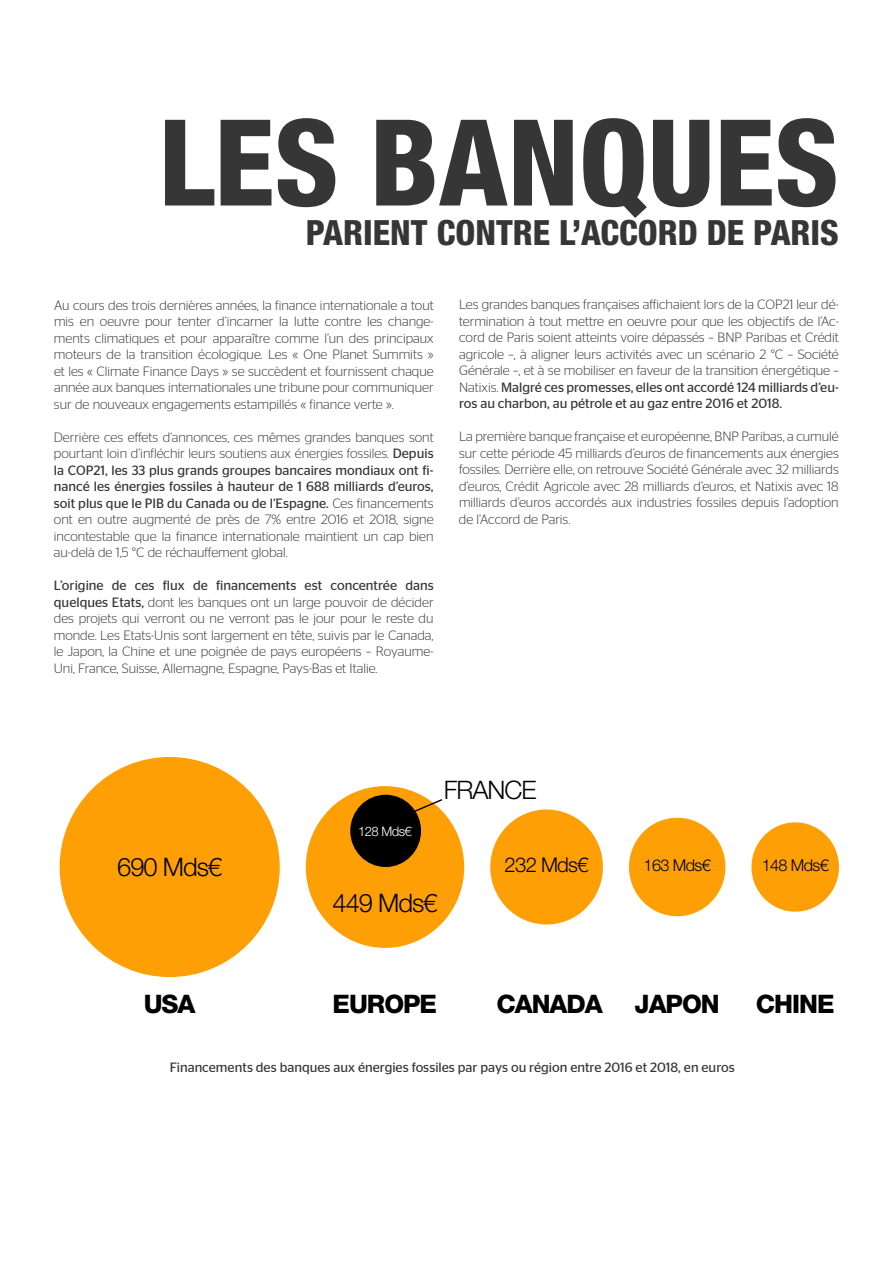
<style>
.page{position:relative;width:893px;height:1263px;background:#fff}
.page>*{position:absolute;margin:0;border:0;box-sizing:border-box;transform-origin:0 0}
.t1{font:800 condensed 120px "Helvetica Neue LT Std";color:#373636}
.t2{font:800 condensed 34.8px "Helvetica Neue LT Std";color:#373636}
.t3{font:800 25.5px "Helvetica Neue LT Std";letter-spacing:-.04em;color:#020203}
.t4{font:300 25.5px "Helvetica Neue LT Std";letter-spacing:-.04em;color:#020203}
.t5{font:300 20.4px "Helvetica Neue LT Std";color:#020203}
.t6{font:300 16.35px "Helvetica Neue LT Std";letter-spacing:-.04em;color:#020203}
.t7{font:300 13.5px/16.5px "Stag Sans";color:#373636;text-align:justify}
.t8{font:13.5px "Stag Sans";color:#373636}
.t9{font:300 13.05px "Helvetica Neue LT Std";color:#fff}
.s1{font-weight:400}
</style>
<div class="page">
<div style="left:60px;top:757px;width:220px;height:220px;background:#ff9f06;border-radius:50%"></div>
<div style="left:306px;top:786px;width:158px;height:162px;background:#ff9f06;border-radius:50%"></div>
<div style="left:490px;top:809px;width:113px;height:115px;background:#ff9f06;border-radius:50%"></div>
<div style="left:629px;top:818px;width:96px;height:98px;background:#ff9f06;border-radius:50%"></div>
<div style="left:751px;top:822px;width:88px;height:90px;background:#ff9f06;border-radius:50%"></div>
<div style="left:350px;top:795px;width:71px;height:72px;background:#000;border-radius:50%"></div>
<svg style="left:405px;top:798px;width:39px;height:18px"></svg>
<h1 class="t1" style="left:159px;top:88px;width:675px">LES BANQUES</h1>
<h2 class="t2" style="left:306px;top:211px;width:19px">PARIENT</h2>
<h2 class="t2" style="left:437px;top:211px;width:20px">CONTRE</h2>
<h2 class="t2" style="left:559px;top:211px;width:43px">L’ACCORD</h2>
<h2 class="t2" style="left:707px;top:211px;width:64px">DE PARI</h2>
<h2 class="t2" style="left:820px;top:211px;width:20px">S</h2>
<p class="t7" style="left:54px;top:296px;width:381px">Au cours des trois dernières années, la finance internationale a tout mis en oeuvre pour tenter d’incarner la lutte contre les change&shy;ments climatiques et pour apparaître comme l’un des principaux moteurs de la transition écologique. Les « One Planet Summits » et les « Climate Finance Days » se succèdent et fournissent chaque année aux banques internationales une tribune pour communiquer sur de nouveaux engagements estampillés « finance verte ».</p>
<p class="t7" style="left:54px;top:428px;width:381px">Derrière ces effets d’annonces, ces mêmes grandes banques sont pourtant loin d’infléchir leurs soutiens aux énergies fossiles. <span class="s1">Depuis la COP21, les 33 plus grands groupes bancaires mondiaux ont fi&shy;nancé les énergies fossiles à hauteur de 1 688 milliards d’euros, soit plus que le PIB du Canada ou de l’Espagne.</span> Ces financements ont en outre augmenté de près de 7% entre 2016 et 2018, signe incontestable que la finance internationale maintient un cap bien au-delà de 1,5 °C de réchauffement global.</p>
<p class="t7" style="left:54px;top:577px;width:381px"><span class="s1">L’origine de ces flux de financements est concentrée dans quelques Etats,</span> dont les banques ont un large pouvoir de décider des projets qui verront ou ne verront pas le jour pour le reste du monde. Les Etats-Unis sont largement en tête, suivis par le Canada, le Japon, la Chine et une poignée de pays européens – Royaume-Uni, France, Suisse, Allemagne, Espagne, Pays-Bas et Italie.</p>
<p class="t7" style="left:459px;top:296px;width:381px">Les grandes banques françaises affichaient lors de la COP21 leur dé&shy;termination à tout mettre en oeuvre pour que les objectifs de l’Ac&shy;cord de Paris soient atteints voire dépassés – BNP Paribas et Crédit agricole –, à aligner leurs activités avec un scénario 2 °C – Société Générale –, et à se mobiliser en faveur de la transition énergétique – Natixis. <span class="s1">Malgré ces promesses, elles ont accordé 124 milliards d’eu&shy;ros au charbon, au pétrole et au gaz entre 2016 et 2018.</span></p>
<p class="t7" style="left:459px;top:428px;width:381px">La première banque française et européenne, BNP Paribas, a cumulé sur cette période 45 milliards d’euros de financements aux énergies fossiles. Derrière elle, on retrouve Société Générale avec 32 milliards d’euros, Crédit Agricole avec 28 milliards d’euros, et Natixis avec 18 milliards d’euros accordés aux industries fossiles depuis l’adoption de l’Accord de Paris.</p>
<h3 class="t4" style="left:117px;top:851px;width:106px">690 Mds€</h3>
<h3 class="t4" style="left:444px;top:774px;width:17px">FRANCE</h3>
<p class="t9" style="left:358px;top:823px;width:55px">128 Mds€</p>
<h3 class="t4" style="left:333px;top:887px;width:106px">449 Mds€</h3>
<h3 class="t5" style="left:505px;top:853px;width:85px">232 Mds€</h3>
<p class="t6" style="left:644px;top:855px;width:69px">163 Mds€</p>
<p class="t6" style="left:762px;top:855px;width:69px">148 Mds€</p>
<h3 class="t3" style="left:144px;top:989px;width:53px">USA</h3>
<h3 class="t3" style="left:333px;top:989px;width:106px">EUROPE</h3>
<h3 class="t3" style="left:496px;top:989px;width:225px">CANADA JAPON</h3>
<h3 class="t3" style="left:756px;top:989px;width:80px">CHINE</h3>
<p class="t8" style="left:170px;top:1059px;width:567px">Financements des banques aux énergies fossiles par pays ou région entre 2016 et 2018, en euros</p>
</div>
